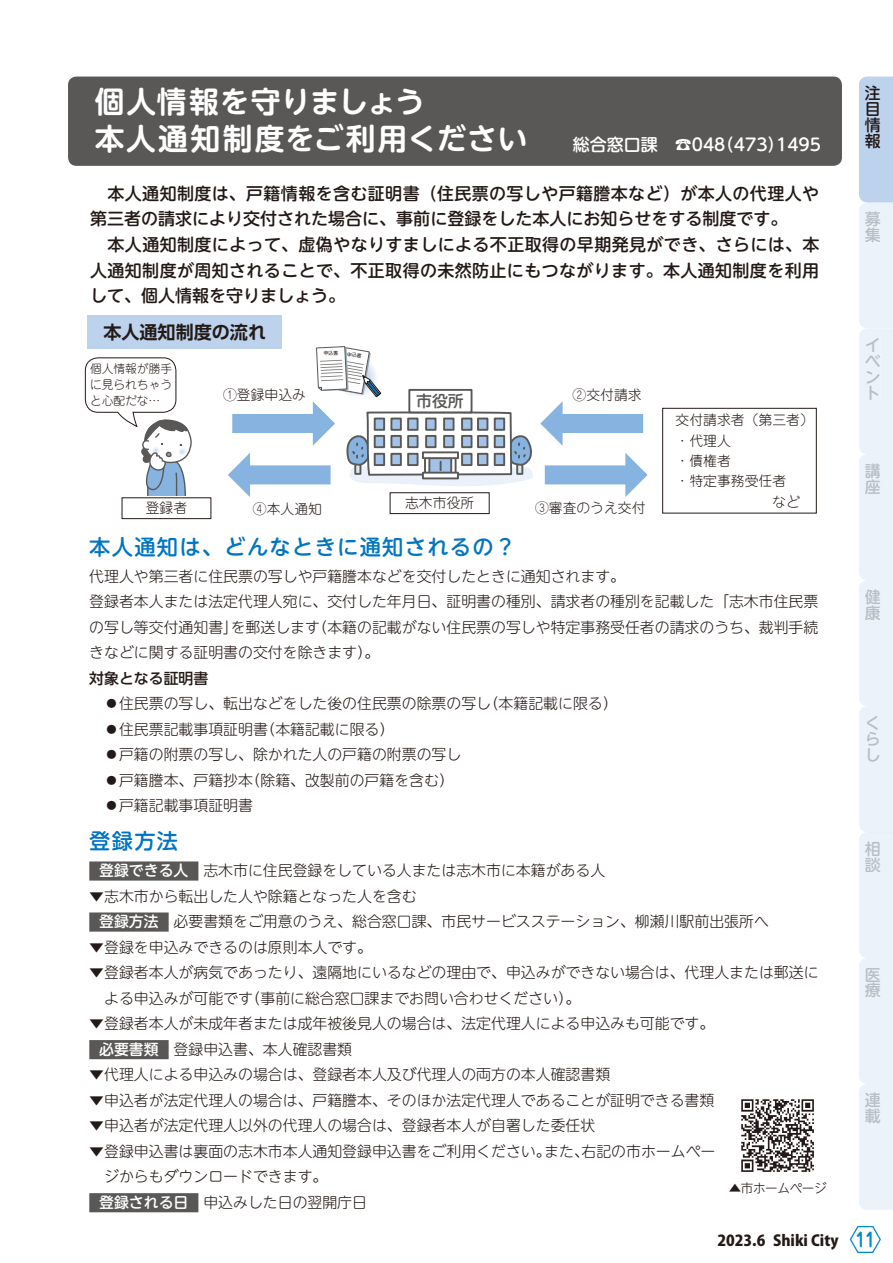
<style>
.page{position:relative;width:893px;height:1263px;background:#fff}
.page>*{position:absolute;margin:0;border:0;box-sizing:border-box;transform-origin:0 0}
.t1{font:700 29.7px/36.2px "UD Shin M Go Pr 6 N De";letter-spacing:.03em;color:#fff}
.t2{font:500 21.3px "UD Shin M Go Pr 6 N";letter-spacing:.06em;color:#0075c2}
.t3{font:700 18px "UD Shin Go Pro De";color:#231916}
.t4{font:500 16.95px/25.5px "UD Shin M Go Pr 6 N";letter-spacing:.02em;color:#231916}
.t5{font:500 16.95px "UD Shin M Go Pr 6 N";color:#fff}
.t6{font:500 15.9px/15.9px "UD Shin M Go Pr 6 N";color:#babfc6}
.t7{font:500 15.9px/15.9px "UD Shin M Go Pr 6 N";color:#231916;text-align:justify}
.t8{font:15.9px "Shin M Go Pro Medium 90 pv RKSJ H";color:#595857}
.t9{font:800 15px "Koz Go Pro";color:#231916}
.t10{font:300 14.85px/25.5px "UD Shin M Go Pr 6 N";color:#231916}
.t11{font:500 14.85px "UD Shin Go Pro";color:#231916}
.t12{font:300 13.8px/20.2px "Jun 101 Pro";color:#231916}
.t13{font:300 12.75px "UD Shin M Go Pr 6 N";letter-spacing:-.025em;color:#231916}
.t14{font:300 11.7px/15.9px "Jun 101 Pro";letter-spacing:.005em;color:#231916;text-align:justify}
.s1{font-weight:500;color:#fff}
.s2{font-family:"Jun 501 Pro";font-weight:700;font-size:19.2px;color:#008acd}
</style>
<div class="page">
<div style="left:87px;top:315px;width:195px;height:34px;background:#bcd2ed"></div>
<svg style="left:540px;top:401px;width:103px;height:45px"></svg>
<svg style="left:545px;top:453px;width:103px;height:44px"></svg>
<div style="left:662px;top:408px;width:154px;height:105px;border:1px solid #231916"></div>
<div style="left:122px;top:498px;width:89px;height:21px;border:1px solid #231916"></div>
<div style="left:390px;top:492px;width:99px;height:22px;border:1px solid #231916"></div>
<svg style="left:85px;top:357px;width:107px;height:139px"></svg>
<div style="left:68px;top:77px;width:774px;height:89px;background:#595857;border-radius:9px"></div>
<div style="left:89px;top:861px;width:109px;height:19px;background:#595857"></div>
<div style="left:89px;top:912px;width:80px;height:20px;background:#595857"></div>
<div style="left:89px;top:1040px;width:80px;height:19px;background:#595857"></div>
<div style="left:89px;top:1193px;width:109px;height:19px;background:#595857"></div>
<img style="left:741px;top:1099px;width:73px;height:73px">
<svg style="left:849px;top:1225px;width:32px;height:28px"></svg>
<svg style="left:859px;top:77px;width:34px;height:1133px;background:#e6eef8"></svg>
<div style="left:865px;top:1093px;width:15px;height:31px;background:#ecf2fa"></div>
<svg style="left:228px;top:346px;width:305px;height:151px"></svg>
<h1 class="t1" style="left:95px;top:82px;width:434px">個人情報を守りましょう<br>本人通知制度をご利用ください</h1>
<p class="t5" style="left:573px;top:130px;width:250px">総合窓口課　☎048（473）1495</p>
<p class="t4" style="left:90px;top:180px;width:731px">　本人通知制度は、戸籍情報を含む証明書（住民票の写しや戸籍謄本など）が本人の代理人や第三者の請求により交付された場合に、事前に登録をした本人にお知らせをする制度です。<br>　本人通知制度によって、虚偽やなりすましによる不正取得の早期発見ができ、さらには、本人通知制度が周知されることで、不正取得の未然防止にもつながります。本人通知制度を利用して、個人情報を守りましょう。</p>
<p class="t3" style="left:103px;top:317px;width:164px">本人通知制度の流れ</p>
<p class="t14" style="left:90px;top:359px;width:84px">個人情報が勝手に見られちゃうと心配だな…</p>
<p class="t12" style="left:146px;top:496px;width:43px">登録者</p>
<p class="t12" style="left:223px;top:383px;width:84px">①登録申込み</p>
<p class="t12" style="left:573px;top:383px;width:71px">②交付請求</p>
<p class="t8" style="left:416px;top:388px;width:49px">市役所</p>
<p class="t12" style="left:405px;top:491px;width:71px">志木市役所</p>
<p class="t12" style="left:253px;top:497px;width:71px">④本人通知</p>
<p class="t12" style="left:535px;top:496px;width:112px">③審査のうえ交付</p>
<p class="t12" style="left:676px;top:408px;width:140px">交付請求者（第三者）・代理人<br>・債権者<br>・特定事務受任者</p>
<p class="t7" style="left:865px;top:84px;width:17px">注目情報</p>
<p class="t6" style="left:865px;top:210px;width:17px">募集</p>
<p class="t6" style="left:865px;top:336px;width:17px;text-align:justify">イベント</p>
<p class="t6" style="left:865px;top:462px;width:17px">講座</p>
<h2 class="t2" style="left:89px;top:528px;width:428px">本人通知は、どんなときに通知されるの？</h2>
<p class="t10" style="left:89px;top:563px;width:731px">代理人や第三者に住民票の写しや戸籍謄本などを交付したときに通知されます。<br>登録者本人または法定代理人宛に、交付した年月日、証明書の種別、請求者の種別を記載した「志木市住民票の写し等交付通知書」を郵送します（本籍の記載がない住民票の写しや特定事務受任者の請求のうち、裁判手続きなどに関する証明書の交付を除きます）。</p>
<p class="t11" style="left:89px;top:666px;width:121px">対象となる証明書</p>
<p class="t10" style="left:89px;top:690px;width:530px">　⃝住民票の写し、転出などをした後の住民票の除票の写し（本籍記載に限る）　⃝住民票記載事項証明書（本籍記載に限る）<br>　⃝戸籍の附票の写し、除かれた人の戸籍の附票の写し<br>　⃝戸籍謄本、戸籍抄本（除籍、改製前の戸籍を含む）<br>　⃝戸籍記載事項証明書</p>
<h2 class="t2" style="left:89px;top:823px;width:90px">登録方法</h2>
<p class="t10" style="left:99px;top:857px;width:507px"><span class="s1">登録できる人</span> 志木市に住民登録をしている人または志木市に本籍がある人</p>
<p class="t10" style="left:99px;top:883px;width:671px;text-indent:-10px">▼志木市から転出した人や除籍となった人を含む<br><span class="s1">登録方法</span> 必要書類をご用意のうえ、総合窓口課、市民サービスステーション、柳瀬川駅前出張所へ</p>
<p class="t10" style="left:89px;top:934px;width:284px">▼登録を申込みできるのは原則本人です。</p>
<p class="t10" style="left:104px;top:959px;width:716px;text-indent:-15px">▼登録者本人が病気であったり、遠隔地にいるなどの理由で、申込みができない場合は、代理人または郵送による申込みが可能です（事前に総合窓口課までお問い合わせください）。</p>
<p class="t10" style="left:99px;top:1010px;width:617px;text-indent:-10px">▼登録者本人が未成年者または成年被後見人の場合は、法定代理人による申込みも可能です。<span class="s1">必要書類</span> 登録申込書、本人確認書類</p>
<p class="t10" style="left:89px;top:1061px;width:522px">▼代理人による申込みの場合は、登録者本人及び代理人の両方の本人確認書類</p>
<p class="t10" style="left:89px;top:1087px;width:627px">▼申込者が法定代理人の場合は、戸籍謄本、そのほか法定代理人であることが証明できる書類</p>
<p class="t10" style="left:89px;top:1112px;width:507px">▼申込者が法定代理人以外の代理人の場合は、登録者本人が自署した委任状</p>
<p class="t10" style="left:89px;top:1138px;width:628px">▼登録申込書は裏面の志木市本人通知登録申込書をご利用ください。また、右記の市ホームペー</p>
<p class="t10" style="left:104px;top:1163px;width:225px">ジからもダウンロードできます。</p>
<p class="t10" style="left:99px;top:1189px;width:269px"><span class="s1">登録される日</span> 申込みした日の翌開庁日</p>
<p class="t6" style="left:865px;top:588px;width:17px">健康</p>
<p class="t6" style="left:865px;top:714px;width:16px;text-align:justify">くらし</p>
<p class="t6" style="left:865px;top:840px;width:17px">相談</p>
<p class="t6" style="left:865px;top:965px;width:17px">医療</p>
<p class="t6" style="left:865px;top:1091px;width:17px">連載</p>
<p class="t13" style="left:729px;top:1178px;width:99px">▲市ホームページ</p>
<p class="t9" style="left:717px;top:1231px;width:159px">2023.6 Shiki City <span class="s2">11</span></p>
</div>
